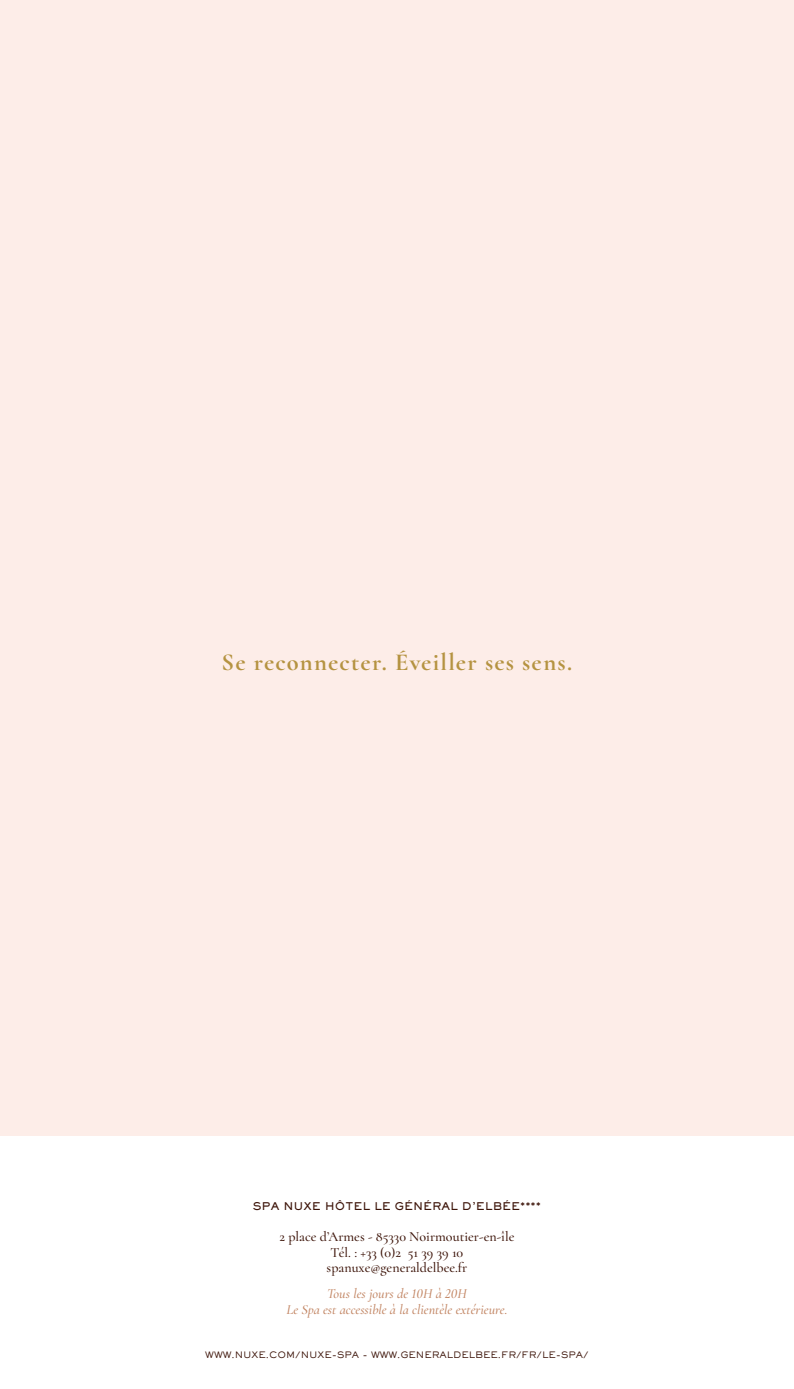
<style>
.page{position:relative;width:794px;height:1389px;background:#fdede8}
.page>*{position:absolute;margin:0;border:0;box-sizing:border-box;transform-origin:0 0}
.t1{font:700 24.5px "Cormorant";letter-spacing:.05em;color:#b59341}
.t2{font:500 14px/15.8px "Cormorant";color:#3d1409;text-align:center}
.t3{font:italic 500 14px/15.8px "Cormorant";color:#c28563;text-align:center}
.t4{font:800 10.5px "Sackers Gothic Std";color:#3d1409}
.t5{font:500 8.75px "Sackers Gothic Std";color:#3d1409}
</style>
<div class="page">
<div style="left:0;top:1136px;width:794px;height:253px;background:#fff"></div>
<h1 class="t1" style="left:222px;top:647px;width:352px">Se reconnecter. Éveiller ses sens.</h1>
<p class="t4" style="left:253px;top:1199px;width:290px">SPA NUXE HÔTEL LE GÉNÉRAL D’ELBÉE****</p>
<p class="t2" style="left:279px;top:1228px;width:236px">2 place d’Armes - 85330 Noirmoutier-en-île<br>Tél. : +33 (0)2 51 39 39 10 spanuxe@generaldelbee.fr</p>
<p class="t3" style="left:286px;top:1286px;width:223px">Tous les jours de 10H à 20H<br>Le Spa est accessible à la clientèle extérieure.</p>
<p class="t5" style="left:205px;top:1349px;width:385px">WWW.NUXE.COM/NUXE-SPA - WWW.GENERALDELBEE.FR/FR/LE-SPA/</p>
</div>
